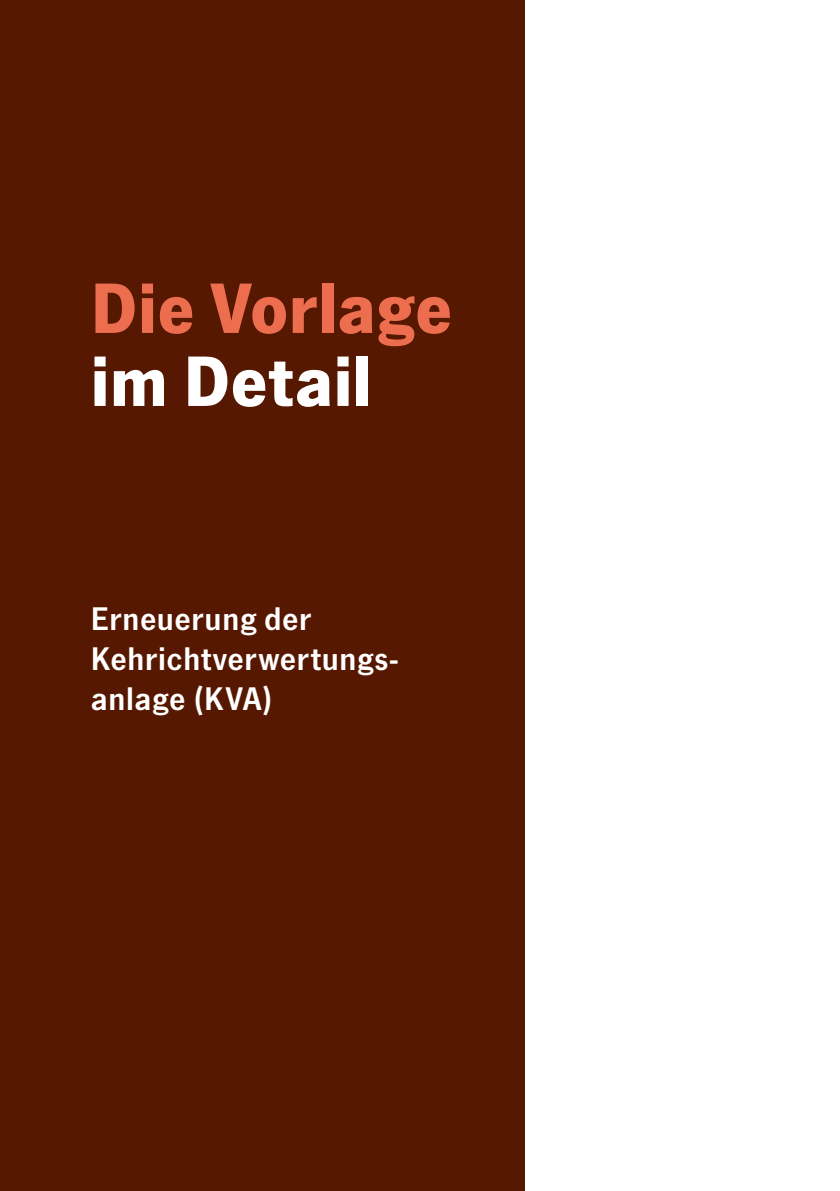
<style>
.page{position:relative;width:840px;height:1191px;background:#fff}
.page>*{position:absolute;margin:0;border:0;box-sizing:border-box;transform-origin:0 0}
.t1{font:700 74px "News Got";letter-spacing:.01em;color:#ed6d4f}
.t2{font:700 74px "News Got";letter-spacing:.01em;color:#fff}
.t3{font:34px/40px "News Got Dem";letter-spacing:.025em;color:#fff}
</style>
<div class="page">
<div style="left:0;top:0;width:523px;height:1191px;background:#561800"></div>
<h1 class="t1" style="left:91px;top:264px;width:363px">Die Vorlage</h1>
<h1 class="t2" style="left:91px;top:337px;width:282px">im Detail</h1>
<p class="t3" style="left:91px;top:599px;width:308px">Erneuerung der<br>Kehrichtverwertungs&shy;anlage (KVA)</p>
</div>
